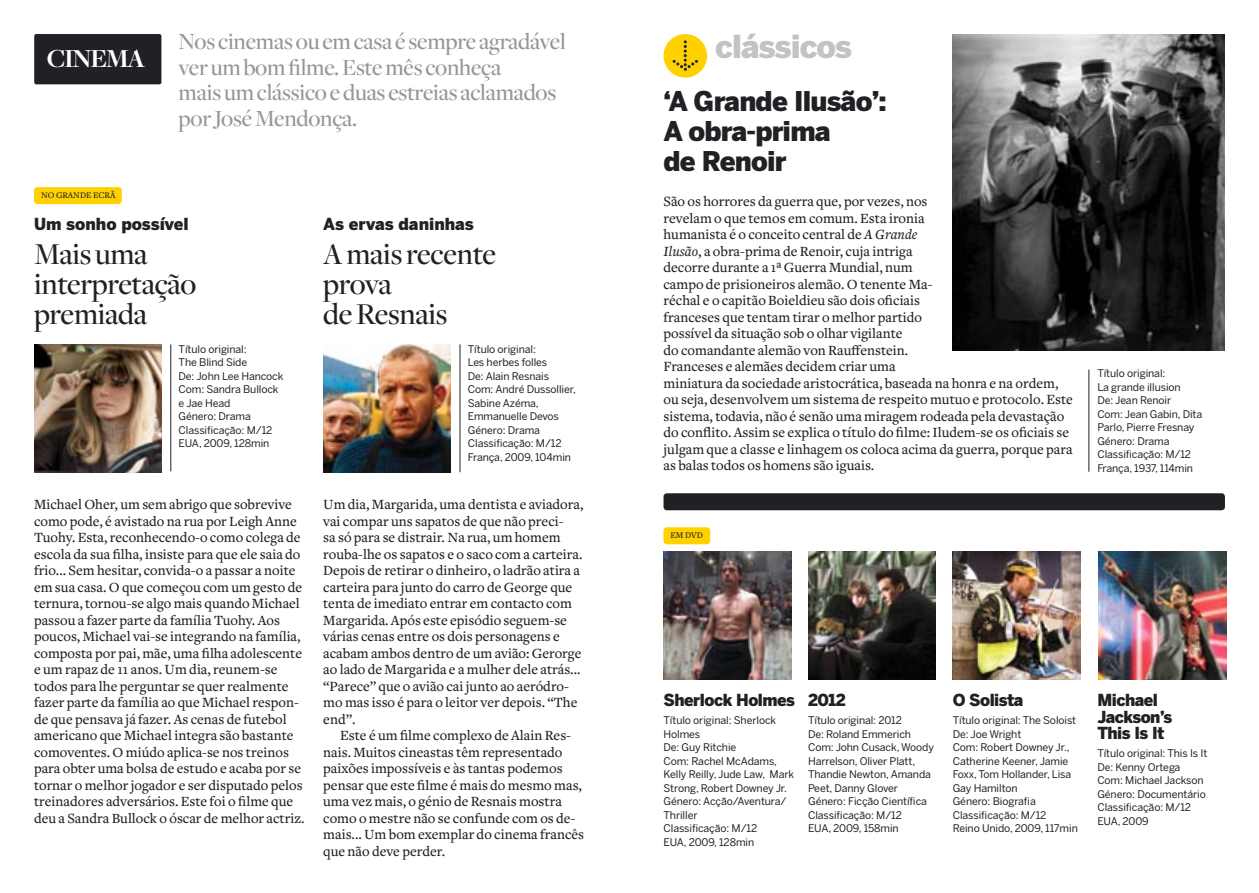
<style>
.page{position:relative;width:1259px;height:893px;background:#fff}
.page>*{position:absolute;margin:0;border:0;box-sizing:border-box;transform-origin:0 0}
.t1{font:500 31.5px/30px "Freight Disp";letter-spacing:-.01em;color:#202124}
.t2{font:900 31.5px "Benton Sans";letter-spacing:-.03em;color:#c1c3c6}
.t3{font:900 27px/30px "Benton Sans";letter-spacing:-.03em;color:#202124}
.t4{font:700 27px "Freight Disp";letter-spacing:-.05em;color:#fff}
.t5{font:500 24px/25.5px "Freight Disp";letter-spacing:-.01em;color:#96969a}
.t6{font:900 16.5px/16.5px "Benton Sans";letter-spacing:-.03em;color:#202124}
.t7{font:900 16.5px "Benton Sans";color:#202124}
.texto_base{font:500 14.7px/16.5px "Freight Text";color:#202124}
.texto_base-2{font:500 14.55px/16.5px "Freight Text";color:#202124}
.t8{font:10.5px/13.5px "Benton Sans";letter-spacing:-.01em;color:#202124}
.t9{font:500 9px "Freight Text";color:#202124}
.s1{font-style:italic}
</style>
<div class="page">
<img style="left:663px;top:552px;width:128px;height:127px">
<img style="left:808px;top:552px;width:127px;height:127px">
<img style="left:952px;top:552px;width:128px;height:127px">
<img style="left:1098px;top:552px;width:128px;height:127px">
<img style="left:952px;top:34px;width:273px;height:316px">
<div style="left:663px;top:493px;width:562px;height:17px;background:#202124"></div>
<hr style="left:1088px;top:370px;width:1px;height:102px;background:#202124">
<svg style="left:663px;top:527px;width:47px;height:17px"></svg>
<div style="left:34px;top:34px;width:127px;height:50px;background:#202124"></div>
<img style="left:323px;top:344px;width:128px;height:128px">
<hr style="left:460px;top:344px;width:1px;height:128px;background:#202124">
<img style="left:34px;top:344px;width:128px;height:128px">
<hr style="left:170px;top:344px;width:1px;height:127px;background:#202124">
<svg style="left:34px;top:187px;width:88px;height:17px"></svg>
<div style="left:663px;top:34px;width:44px;height:44px;background:#ffd100;border-radius:50%"></div>
<svg style="left:672px;top:40px;width:26px;height:31px"></svg>
<p class="t4" style="left:47px;top:44px;width:100px">CINEMA</p>
<p class="t9" style="left:41px;top:190px;width:76px">NO GRANDE ECRÃ</p>
<p class="t5" style="left:179px;top:29px;width:389px">Nos cinemas ou em casa é sempre agradável ver um bom filme. Este mês conheça<br>mais um clássico e duas estreias aclamados por José Mendonça.</p>
<p class="t7" style="left:34px;top:214px;width:156px">Um sonho possível</p>
<p class="t7" style="left:323px;top:214px;width:152px">As ervas daninhas</p>
<p class="t1" style="left:34px;top:240px;width:164px">Mais uma interpretação premiada</p>
<p class="t8" style="left:179px;top:342px;width:70px">Título original:<br>The Blind Side</p>
<p class="t8" style="left:179px;top:369px;width:106px">De: John Lee Hancock</p>
<p class="t8" style="left:179px;top:383px;width:101px">Com: Sandra Bullock e Jae Head</p>
<p class="t8" style="left:179px;top:410px;width:74px">Género: Drama</p>
<p class="t8" style="left:179px;top:423px;width:95px">Classificação: M/12</p>
<p class="t8" style="left:179px;top:437px;width:92px">EUA, 2009, 128min</p>
<p class="texto_base-2" style="left:34px;top:497px;width:272px">Michael Oher, um sem abrigo que sobrevive como pode, é avistado na rua por Leigh Anne Tuohy. Esta, reconhecendo-o como colega de escola da sua filha, insiste para que ele saia do frio... Sem hesitar, convida-o a passar a noite em sua casa. O que começou com um gesto de ternura, tornou-se algo mais quando Michael passou a fazer parte da família Tuohy. Aos poucos, Michael vai-se integrando na família, composta por pai, mãe, uma filha adolescente e um rapaz de 11 anos. Um dia, reunem-se todos para lhe perguntar se quer realmente fazer parte da família ao que Michael respon&shy;de que pensava já fazer. As cenas de futebol americano que Michael integra são bastante comoventes. O miúdo aplica-se nos treinos para obter uma bolsa de estudo e acaba por se tornar o melhor jogador e ser disputado pelos treinadores adversários. Este foi o filme que deu a Sandra Bullock o óscar de melhor actriz.</p>
<p class="t1" style="left:323px;top:240px;width:174px">A mais recente prova<br>de Resnais</p>
<p class="t8" style="left:468px;top:342px;width:81px">Título original:<br>Les herbes folles</p>
<p class="t8" style="left:468px;top:369px;width:83px">De: Alain Resnais</p>
<p class="t8" style="left:468px;top:383px;width:110px">Com: André Dussollier,<br>Sabine Azéma,<br>Emmanuelle Devos</p>
<p class="t8" style="left:468px;top:423px;width:74px">Género: Drama</p>
<p class="t8" style="left:468px;top:437px;width:95px">Classificação: M/12</p>
<p class="t8" style="left:468px;top:450px;width:105px">França, 2009, 104min</p>
<p class="texto_base-2" style="left:323px;top:497px;width:262px">Um dia, Margarida, uma dentista e aviadora, vai compar uns sapatos de que não preci-<br>sa só para se distrair. Na rua, um homem rouba-lhe os sapatos e o saco com a carteira.<br>Depois de retirar o dinheiro, o ladrão atira a carteira para junto do carro de George que tenta de imediato entrar em contacto com Margarida. Após este episódio seguem-se várias cenas entre os dois personagens e acabam ambos dentro de um avião: Gerorge ao lado de Margarida e a mulher dele atrás... “Parece” que o avião cai junto ao aeródro&shy;mo mas isso é para o leitor ver depois. “The end”.</p>
<p class="texto_base-2" style="left:323px;top:728px;width:262px;text-indent:17px">Este é um filme complexo de Alain Res&shy;nais. Muitos cineastas têm representado paixões impossíveis e às tantas podemos pensar que este filme é mais do mesmo mas, uma vez mais, o génio de Resnais mostra como o mestre não se confunde com os de&shy;mais... Um bom exemplar do cinema francês que não deve perder.</p>
<p class="t2" style="left:715px;top:28px;width:138px">clássicos</p>
<p class="t3" style="left:663px;top:86px;width:225px">‘A Grande Ilusão’:<br>A obra-prima<br>de Renoir</p>
<p class="texto_base" style="left:663px;top:194px;width:411px">São os horrores da guerra que, por vezes, nos<br>revelam o que temos em comum. Esta ironia<br>humanista é o conceito central de <span class="s1">A Grande<br>Ilusão</span>, a obra-prima de Renoir, cuja intriga<br>decorre durante a 1ª Guerra Mundial, num<br>campo de prisioneiros alemão. O tenente Ma-<br>réchal e o capitão Boieldieu são dois oficiais<br>franceses que tentam tirar o melhor partido<br>possível da situação sob o olhar vigilante<br>do comandante alemão von Rauffenstein.<br>Franceses e alemães decidem criar uma<br>miniatura da sociedade aristocrática, baseada na honra e na ordem, ou seja, desenvolvem um sistema de respeito mutuo e protocolo. Este sistema, todavia, não é senão uma miragem rodeada pela devastação do conflito. Assim se explica o título do filme: Iludem-se os oficiais se julgam que a classe e linhagem os coloca acima da guerra, porque para as balas todos os homens são iguais.</p>
<p class="t9" style="left:670px;top:531px;width:34px">EM DVD</p>
<p class="t8" style="left:1097px;top:367px;width:85px">Título original:<br>La grande illusion</p>
<p class="t8" style="left:1097px;top:394px;width:75px">De: Jean Renoir</p>
<p class="t8" style="left:1097px;top:407px;width:106px">Com: Jean Gabin, Dita<br>Parlo, Pierre Fresnay</p>
<p class="t8" style="left:1097px;top:434px;width:74px">Género: Drama</p>
<p class="t8" style="left:1097px;top:448px;width:95px">Classificação: M/12</p>
<p class="t8" style="left:1097px;top:461px;width:97px">França, 1937, 114min</p>
<p class="t6" style="left:663px;top:692px;width:133px">Sherlock Holmes</p>
<p class="t8" style="left:663px;top:713px;width:114px">Título original: Sherlock<br>Holmes</p>
<p class="t8" style="left:663px;top:740px;width:74px">De: Guy Ritchie</p>
<p class="t8" style="left:663px;top:754px;width:132px">Com: Rachel McAdams,<br>Kelly Reilly, Jude Law, Mark<br>Strong, Robert Downey Jr.</p>
<p class="t8" style="left:663px;top:794px;width:124px">Género: Acção/Aventura/<br>Thriller</p>
<p class="t8" style="left:663px;top:821px;width:95px">Classificação: M/12</p>
<p class="t8" style="left:663px;top:835px;width:92px">EUA, 2009, 128min</p>
<p class="t6" style="left:808px;top:692px;width:39px">2012</p>
<p class="t8" style="left:808px;top:713px;width:95px">Título original: 2012</p>
<p class="t8" style="left:808px;top:727px;width:104px">De: Roland Emmerich</p>
<p class="t8" style="left:808px;top:740px;width:127px">Com: John Cusack, Woody<br>Harrelson, Oliver Platt,<br>Thandie Newton, Amanda<br>Peet, Danny Glover</p>
<p class="t8" style="left:808px;top:794px;width:120px">Género: Ficção Científica</p>
<p class="t8" style="left:808px;top:808px;width:95px">Classificação: M/12</p>
<p class="t8" style="left:808px;top:821px;width:92px">EUA, 2009, 158min</p>
<p class="t6" style="left:952px;top:692px;width:72px">O Solista</p>
<p class="t8" style="left:952px;top:713px;width:125px">Título original: The Soloist</p>
<p class="t8" style="left:952px;top:727px;width:70px">De: Joe Wright</p>
<p class="t8" style="left:952px;top:740px;width:120px">Com: Robert Downey Jr.,<br>Catherine Keener, Jamie<br>Foxx, Tom Hollander, Lisa<br>Gay Hamilton</p>
<p class="t8" style="left:952px;top:794px;width:85px">Género: Biografia</p>
<p class="t8" style="left:952px;top:808px;width:95px">Classificação: M/12</p>
<p class="t8" style="left:952px;top:821px;width:127px">Reino Unido, 2009, 117min</p>
<p class="t6" style="left:1097px;top:692px;width:76px">Michael<br>Jackson’s<br>This Is It</p>
<p class="t8" style="left:1097px;top:746px;width:112px">Título original: This Is It</p>
<p class="t8" style="left:1097px;top:760px;width:85px">De: Kenny Ortega</p>
<p class="t8" style="left:1097px;top:773px;width:108px">Com: Michael Jackson</p>
<p class="t8" style="left:1097px;top:787px;width:110px">Género: Documentário</p>
<p class="t8" style="left:1097px;top:800px;width:95px">Classificação: M/12</p>
<p class="t8" style="left:1097px;top:814px;width:53px">EUA, 2009</p>
</div>
